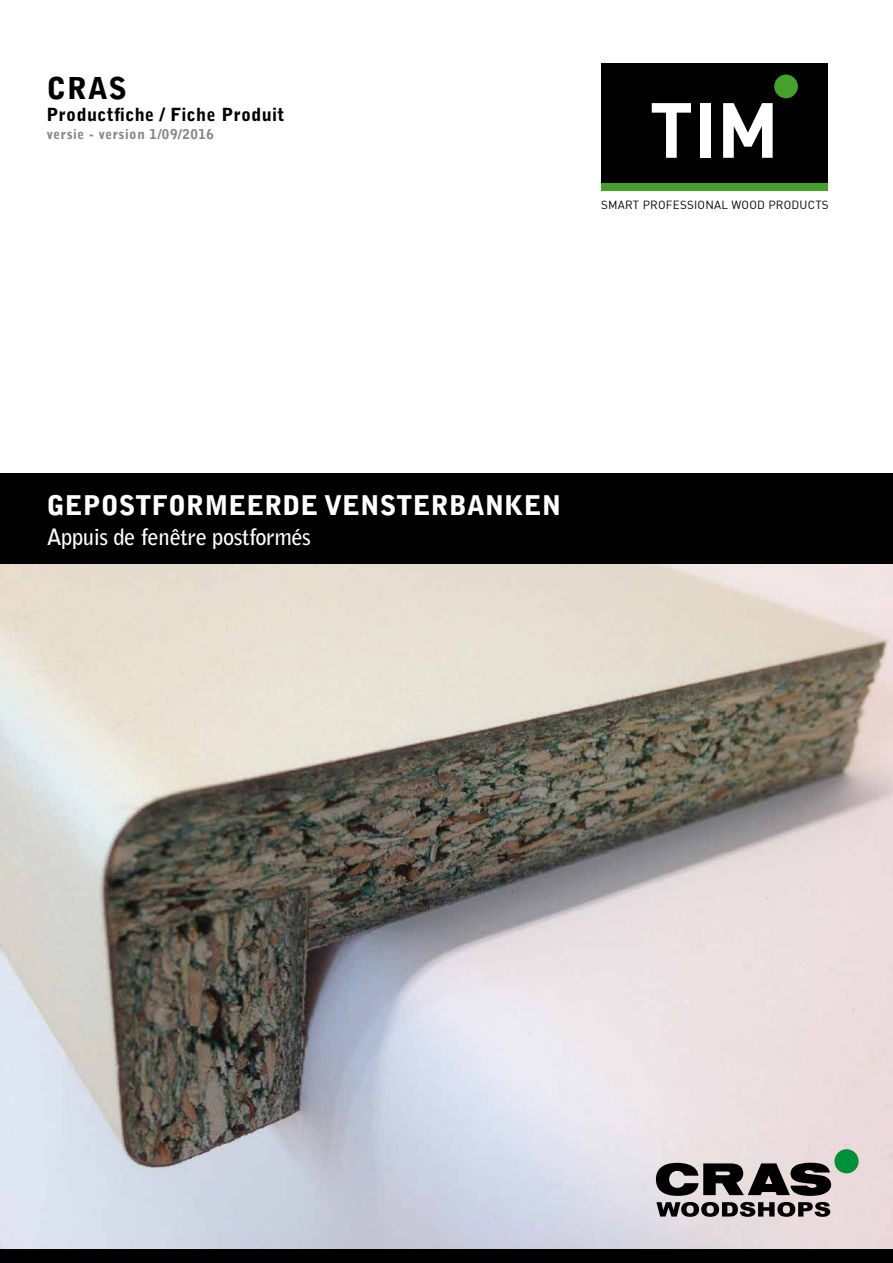
<style>
.page{position:relative;width:893px;height:1263px;background:#fff}
.page>*{position:absolute;margin:0;border:0;box-sizing:border-box;transform-origin:0 0}
.t1{font:76.8px "DIN Bold";color:#fff}
.t2{font:900 30px "Bell Gothic Std";color:#000}
.t3{font:900 27px "Bell Gothic Std";color:#fff}
.t4{font:700 22.5px "Bell Gothic Std";letter-spacing:-.02em;color:#fff}
.t5{font:900 18px "Bell Gothic Std";letter-spacing:.02em;color:#000}
.t6{font:900 13.5px "Bell Gothic Std";letter-spacing:.04em;color:#87888a}
.t7{font:11.55px "DIN";letter-spacing:.02em;color:#000}
</style>
<div class="page">
<div style="left:0;top:1239px;width:893px;height:24px;background:#000"></div>
<div style="left:0;top:473px;width:893px;height:91px;background:#000"></div>
<div style="left:601px;top:64px;width:227px;height:123px;background:#000"></div>
<div style="left:774px;top:75px;width:24px;height:23px;background:#44a12b;border-radius:50%"></div>
<div style="left:601px;top:183px;width:227px;height:8px;background:#44a12b"></div>
<img style="left:0;top:564px;width:893px;height:684px">
<svg style="left:656px;top:1163px;width:175px;height:33px;background:#545050"></svg>
<div style="left:834px;top:1149px;width:25px;height:24px;background:#009037;border-radius:50%"></div>
<svg style="left:656px;top:1202px;width:174px;height:15px;background:#605b5c"></svg>
<h2 class="t2" style="left:47px;top:71px;width:82px">CRAS</h2>
<h3 class="t5" style="left:47px;top:104px;width:239px">Productfiche / Fiche Produit</h3>
<p class="t6" style="left:47px;top:126px;width:169px">versie - version 1/09/2016</p>
<h1 class="t1" style="left:649px;top:80px;width:131px">TIM</h1>
<p class="t7" style="left:601px;top:198px;width:229px">SMART PROFESSIONAL WOOD PRODUCTS</p>
<h3 class="t3" style="left:47px;top:489px;width:516px">GEPOSTFORMEERDE VENSTERBANKEN</h3>
<h3 class="t4" style="left:47px;top:523px;width:266px">Appuis de fenêtre postformés</h3>
</div>
